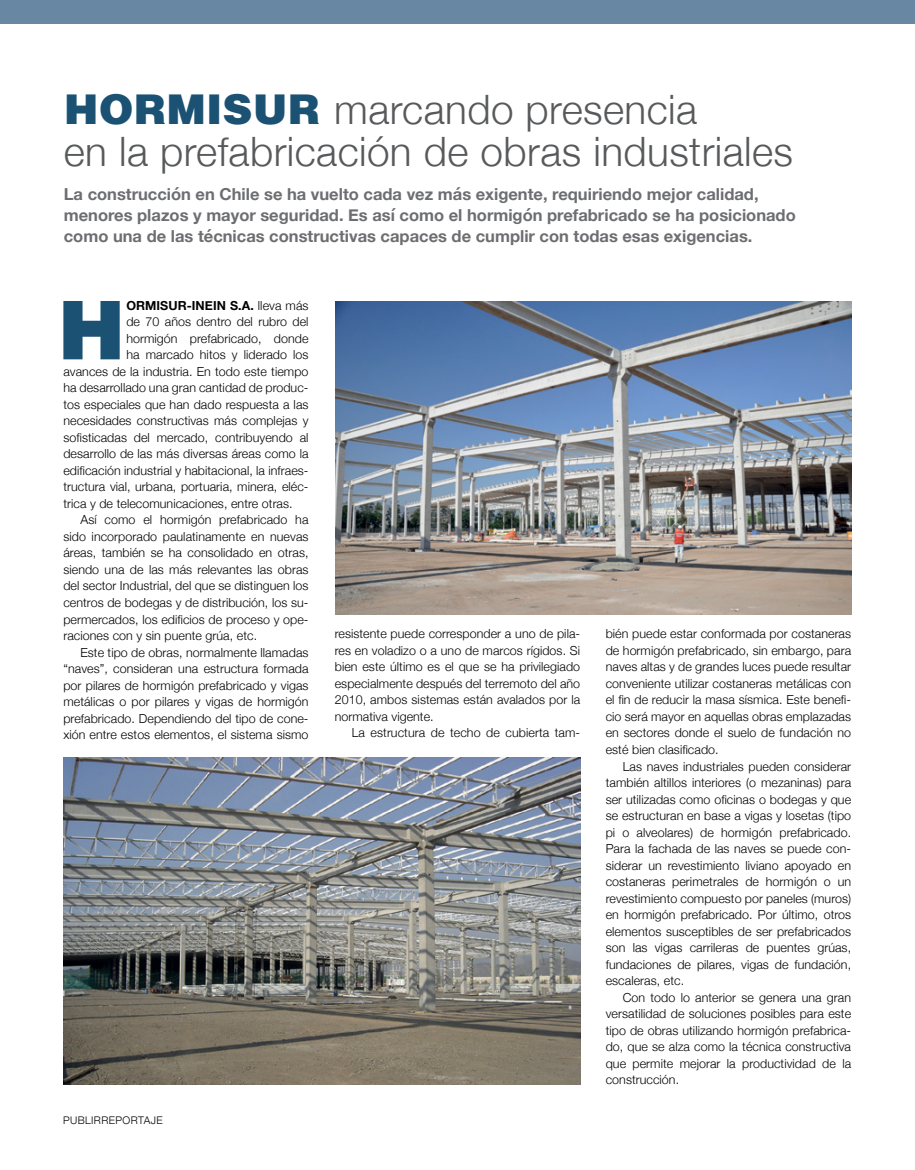
<style>
.page{position:relative;width:915px;height:1170px;background:#fff}
.page>*{position:absolute;margin:0;border:0;box-sizing:border-box;transform-origin:0 0}
.t1{font:900 82.35px "Helvetica";color:#1b5274}
.t2{font:300 40.5px/42px "Helvetica Neue";letter-spacing:.01em;color:#58595b}
.t3{font:700 16.5px/21px "Helvetica Neue";color:#6d6e71}
.t4{font:300 12.45px/16.5px "Helvetica Neue";letter-spacing:.005em;color:#000;text-align:justify}
.t5{font:700 12.45px "Helvetica Neue";letter-spacing:.005em;color:#000}
.t6{font:300 10.5px "Helvetica Neue";letter-spacing:.04em;color:#000}
.s1{font-family:"Helvetica";font-weight:900;font-size:42px;color:#1b5274}
.s2{font-weight:300}
</style>
<div class="page">
<div style="left:0;top:0;width:914px;height:24px;background:#6787a3"></div>
<img style="left:335px;top:301px;width:516px;height:313px">
<img style="left:64px;top:757px;width:516px;height:327px">
<h2 class="t2" style="left:64px;top:86px;width:730px"><span class="s1">HORMISUR</span> marcando presencia<br>en la prefabricación de obras industriales</h2>
<p class="t3" style="left:64px;top:184px;width:733px">La construcción en Chile se ha vuelto cada vez más exigente, requiriendo mejor calidad, menores plazos y mayor seguridad. Es así como el hormigón prefabricado se ha posicionado como una de las técnicas constructivas capaces de cumplir con todas esas exigencias.</p>
<h1 class="t1" style="left:57px;top:280px;width:70px">H</h1>
<p class="t5" style="left:126px;top:295px;width:184px">ORMISUR-INEIN S.A. <span class="s2">lleva más</span></p>
<p class="t4" style="left:126px;top:313px;width:183px">de 70 años dentro del rubro del</p>
<p class="t4" style="left:126px;top:329px;width:184px">hormigón prefabricado, donde</p>
<p class="t4" style="left:126px;top:346px;width:184px">ha marcado hitos y liderado los</p>
<p class="t4" style="left:63px;top:362px;width:246px">avances de la industria. En todo este tiempo</p>
<p class="t4" style="left:63px;top:379px;width:246px">ha desarrollado una gran cantidad de produc-</p>
<p class="t4" style="left:63px;top:395px;width:246px">tos especiales que han dado respuesta a las</p>
<p class="t4" style="left:63px;top:412px;width:246px">necesidades constructivas más complejas y</p>
<p class="t4" style="left:63px;top:428px;width:246px">sofisticadas del mercado, contribuyendo al</p>
<p class="t4" style="left:63px;top:445px;width:246px">desarrollo de las más diversas áreas como la</p>
<p class="t4" style="left:63px;top:461px;width:246px">edificación industrial y habitacional, la infraes-</p>
<p class="t4" style="left:63px;top:478px;width:246px">tructura vial, urbana, portuaria, minera, eléc-</p>
<p class="t4" style="left:63px;top:494px;width:231px">trica y de telecomunicaciones, entre otras.</p>
<p class="t4" style="left:80px;top:511px;width:229px">Así como el hormigón prefabricado ha</p>
<p class="t4" style="left:63px;top:527px;width:246px">sido incorporado paulatinamente en nuevas</p>
<p class="t4" style="left:63px;top:544px;width:246px">áreas, también se ha consolidado en otras,</p>
<p class="t4" style="left:63px;top:560px;width:246px">siendo una de las más relevantes las obras</p>
<p class="t4" style="left:63px;top:577px;width:246px">del sector Industrial, del que se distinguen los</p>
<p class="t4" style="left:63px;top:593px;width:246px">centros de bodegas y de distribución, los su-</p>
<p class="t4" style="left:63px;top:610px;width:246px">permercados, los edificios de proceso y ope-</p>
<p class="t4" style="left:63px;top:626px;width:195px">raciones con y sin puente grúa, etc.</p>
<p class="t4" style="left:80px;top:643px;width:229px">Este tipo de obras, normalmente llamadas</p>
<p class="t4" style="left:63px;top:659px;width:246px">“naves”, consideran una estructura formada</p>
<p class="t4" style="left:63px;top:676px;width:246px">por pilares de hormigón prefabricado y vigas</p>
<p class="t4" style="left:63px;top:692px;width:246px">metálicas o por pilares y vigas de hormigón</p>
<p class="t4" style="left:63px;top:709px;width:246px">prefabricado. Dependiendo del tipo de cone-</p>
<p class="t4" style="left:63px;top:725px;width:246px">xión entre estos elementos, el sistema sismo</p>
<p class="t6" style="left:63px;top:1111px;width:100px">publirReportaje</p>
<p class="t4" style="left:334px;top:624px;width:247px">resistente puede corresponder a uno de pila&shy;res en voladizo o a uno de marcos rígidos. Si bien este último es el que se ha privilegiado especialmente después del terremoto del año 2010, ambos sistemas están avalados por la normativa vigente.</p>
<p class="t4" style="left:351px;top:723px;width:230px">La estructura de techo de cubierta tam-</p>
<p class="t4" style="left:605px;top:624px;width:247px">bién puede estar conformada por costaneras de hormigón prefabricado, sin embargo, para naves altas y de grandes luces puede resultar conveniente utilizar costaneras metálicas con el fin de reducir la masa sísmica. Este benefi&shy;cio será mayor en aquellas obras emplazadas en sectores donde el suelo de fundación no esté bien clasificado.</p>
<p class="t4" style="left:605px;top:756px;width:247px;text-indent:17px">Las naves industriales pueden considerar también altillos interiores (o mezaninas) para ser utilizadas como oficinas o bodegas y que se estructuran en base a vigas y losetas (tipo pi o alveolares) de hormigón prefabricado.<br>Para la fachada de las naves se puede con&shy;siderar un revestimiento liviano apoyado en costaneras perimetrales de hormigón o un revestimiento compuesto por paneles (muros) en hormigón prefabricado. Por último, otros elementos susceptibles de ser prefabricados son las vigas carrileras de puentes grúas, fundaciones de pilares, vigas de fundación, escaleras, etc.</p>
<p class="t4" style="left:605px;top:987px;width:247px;text-indent:17px">Con todo lo anterior se genera una gran versatilidad de soluciones posibles para este tipo de obras utilizando hormigón prefabrica&shy;do, que se alza como la técnica constructiva que permite mejorar la productividad de la construcción.</p>
</div>
